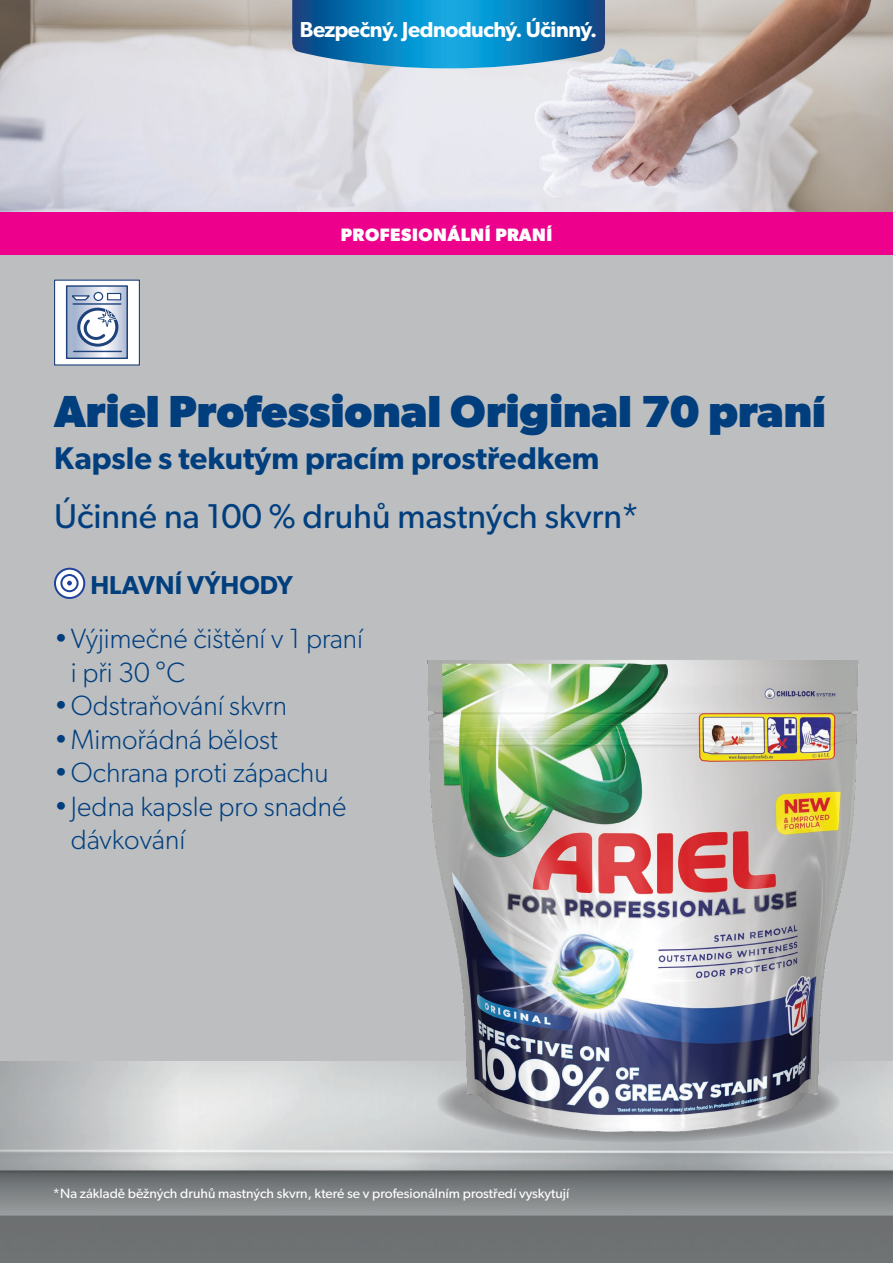
<style>
.page{position:relative;width:893px;height:1263px;background:#fff}
.page>*{position:absolute;margin:0;border:0;box-sizing:border-box;transform-origin:0 0}
.t1{font:700 45px "Gibson";color:#003e7e}
.t2{font:34.5px "Gibson";color:#003e7e}
.t3{font:600 31.5px "Gibson";color:#003e7e}
.t4{font:300 27.9px/33.5px "Gibson";color:#003e7e}
.t5{font:600 25.95px "Gibson";color:#003e7e}
.t6{font:600 21.75px "Gibson";letter-spacing:-.02em;color:#fff}
.t7{font:700 18px "Gibson";letter-spacing:.03em;color:#fff}
.t8{font:13.5px "Gibson";color:#fff}
</style>
<div class="page">
<img style="left:0;top:0;width:893px;height:213px">
<div style="left:0;top:213px;width:893px;height:42px;background:#ec008c"></div>
<div style="left:0;top:255px;width:893px;height:927px;background:#bcbec0"></div>
<img style="left:0;top:1061px;width:893px;height:202px">
<svg style="left:436px;top:1062px;width:404px;height:81px"></svg>
<img style="left:411px;top:660px;width:451px;height:473px">
<div style="left:55px;top:280px;width:84px;height:85px;background:#fff"></div>
<svg style="left:65px;top:285px;width:63px;height:74px"></svg>
<hr style="left:73px;top:303px;width:48px;height:2px;background:#1e437c">
<div style="left:54px;top:280px;width:86px;height:86px;border:1px solid #1e437c"></div>
<svg style="left:292px;top:0;width:314px;height:69px;background:#1d86be"></svg>
<svg style="left:55px;top:569px;width:29px;height:29px"></svg>
<svg style="left:61px;top:575px;width:17px;height:16px"></svg>
<div style="left:60px;top:574px;width:19px;height:18px;border:2px solid #1f429b;border-radius:50%"></div>
<svg style="left:67px;top:581px;width:5px;height:4px"></svg>
<div style="left:54px;top:568px;width:31px;height:31px;border:2px solid #1f429b;border-radius:50%"></div>
<p class="t6" style="left:300px;top:17px;width:299px">Bezpečný. Jednoduchý. Účinný.</p>
<p class="t7" style="left:341px;top:224px;width:213px">PROFESIONÁLNÍ PRANÍ</p>
<h1 class="t1" style="left:54px;top:385px;width:773px">Ariel Professional Original 70 praní</h1>
<p class="t3" style="left:54px;top:439px;width:547px">Kapsle s tekutým pracím prostředkem</p>
<p class="t2" style="left:54px;top:495px;width:587px">Účinné na 100 % druhů mastných skvrn*</p>
<p class="t5" style="left:90px;top:569px;width:204px">HLAVNÍ VÝHODY</p>
<p class="t4" style="left:71px;top:621px;width:294px;text-indent:-17px">•Výjimečné čištění v 1 praní i při 30 °C</p>
<p class="t4" style="left:54px;top:688px;width:235px">•Odstraňování skvrn</p>
<p class="t4" style="left:54px;top:722px;width:225px">•Mimořádná bělost</p>
<p class="t4" style="left:54px;top:755px;width:276px">•Ochrana proti zápachu</p>
<p class="t4" style="left:71px;top:789px;width:277px;text-indent:-17px">•Jedna kapsle pro snadné dávkování</p>
<p class="t8" style="left:53px;top:1185px;width:518px">*Na základě běžných druhů mastných skvrn, které se v profesionálním prostředí vyskytují</p>
</div>
